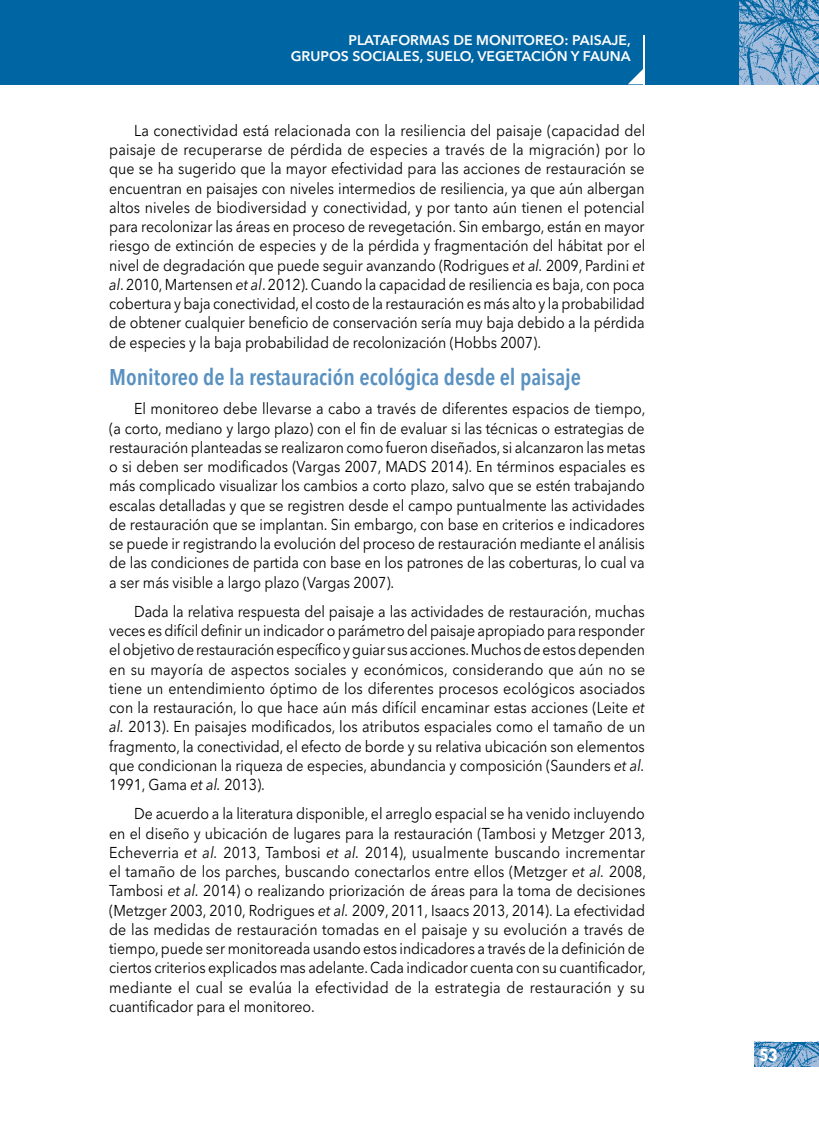
<style>
.page{position:relative;width:819px;height:1141px;background:#fff}
.page>*{position:absolute;margin:0;border:0;box-sizing:border-box;transform-origin:0 0}
.t1{font:600 condensed 22.75px "Avenir Next LT Pro";color:#5991c1}
.t2{font:700 condensed 17.5px "Avenir Next LT Pro";color:#fff}
.t3{font:15.75px/19.2px "Avenir Next LT Pro";letter-spacing:-.005em;color:#000;text-align:justify;scale:.9 1}
.t4{font:600 14px/15.8px "Avenir Next LT Pro";color:#fff;text-align:right}
.s1{font-style:italic}
</style>
<div class="page">
<img style="left:754px;top:1042px;width:65px;height:25px">
<div style="left:0;top:0;width:739px;height:84px;background:#0065a3"></div>
<img style="left:739px;top:0;width:80px;height:84px">
<hr style="left:643px;top:35px;width:2px;height:49px;background:#fff">
<svg style="left:628px;top:69px;width:15px;height:15px"></svg>
<p class="t4" style="left:291px;top:32px;width:341px">PLATAFORMAS DE MONITOREO: PAISAJE,<br>GRUPOS SOCIALES, SUELO, VEGETACIÓN Y FAUNA</p>
<p class="t3" style="left:109px;top:121px;width:597px;text-indent:25px">La conectividad está relacionada con la resiliencia del paisaje (capacidad del paisaje de recuperarse de pérdida de especies a través de la migración) por lo que se ha sugerido que la mayor efectividad para las acciones de restauración se encuentran en paisajes con niveles intermedios de resiliencia, ya que aún albergan altos niveles de biodiversidad y conectividad, y por tanto aún tienen el potencial para recolonizar las áreas en proceso de revegetación. Sin embargo, están en mayor riesgo de extinción de especies y de la pérdida y fragmentación del hábitat por el nivel de degradación que puede seguir avanzando (Rodrigues <span class="s1">et al.</span> 2009, Pardini <span class="s1">et al</span>. 2010, Martensen <span class="s1">et al</span>. 2012). Cuando la capacidad de resiliencia es baja, con poca cobertura y baja conectividad, el costo de la restauración es más alto y la probabilidad de obtener cualquier beneficio de conservación sería muy baja debido a la pérdida de especies y la baja probabilidad de recolonización (Hobbs 2007).</p>
<h1 class="t1" style="left:109px;top:363px;width:473px">Monitoreo de la restauración ecológica desde el paisaje</h1>
<p class="t3" style="left:109px;top:399px;width:597px;text-indent:25px">El monitoreo debe llevarse a cabo a través de diferentes espacios de tiempo, (a corto, mediano y largo plazo) con el fin de evaluar si las técnicas o estrategias de restauración planteadas se realizaron como fueron diseñados, si alcanzaron las metas o si deben ser modificados (Vargas 2007, MADS 2014). En términos espaciales es más complicado visualizar los cambios a corto plazo, salvo que se estén trabajando escalas detalladas y que se registren desde el campo puntualmente las actividades de restauración que se implantan. Sin embargo, con base en criterios e indicadores se puede ir registrando la evolución del proceso de restauración mediante el análisis de las condiciones de partida con base en los patrones de las coberturas, lo cual va a ser más visible a largo plazo (Vargas 2007).</p>
<p class="t3" style="left:109px;top:602px;width:597px;text-indent:25px">Dada la relativa respuesta del paisaje a las actividades de restauración, muchas veces es difícil definir un indicador o parámetro del paisaje apropiado para responder el objetivo de restauración específico y guiar sus acciones. Muchos de estos dependen en su mayoría de aspectos sociales y económicos, considerando que aún no se tiene un entendimiento óptimo de los diferentes procesos ecológicos asociados con la restauración, lo que hace aún más difícil encaminar estas acciones (Leite <span class="s1">et al.</span> 2013). En paisajes modificados, los atributos espaciales como el tamaño de un fragmento, la conectividad, el efecto de borde y su relativa ubicación son elementos que condicionan la riqueza de especies, abundancia y composición (Saunders <span class="s1">et al.<br></span>1991, Gama <span class="s1">et al.</span> 2013).</p>
<p class="t3" style="left:109px;top:804px;width:598px;text-indent:25px">De acuerdo a la literatura disponible, el arreglo espacial se ha venido incluyendo en el diseño y ubicación de lugares para la restauración (Tambosi y Metzger 2013, Echeverria <span class="s1">et al.</span> 2013, Tambosi <span class="s1">et al.</span> 2014), usualmente buscando incrementar el tamaño de los parches, buscando conectarlos entre ellos (Metzger <span class="s1">et al.</span> 2008, Tambosi <span class="s1">et al.</span> 2014) o realizando priorización de áreas para la toma de decisiones (Metzger 2003, 2010, Rodrigues <span class="s1">et al.</span> 2009, 2011, Isaacs 2013, 2014). La efectividad de las medidas de restauración tomadas en el paisaje y su evolución a través de tiempo, puede ser monitoreada usando estos indicadores a través de la definición de ciertos criterios explicados mas adelante. Cada indicador cuenta con su cuantificador, mediante el cual se evalúa la efectividad de la estrategia de restauración y su cuantificador para el monitoreo.</p>
<p class="t2" style="left:759px;top:1044px;width:20px">53</p>
</div>
